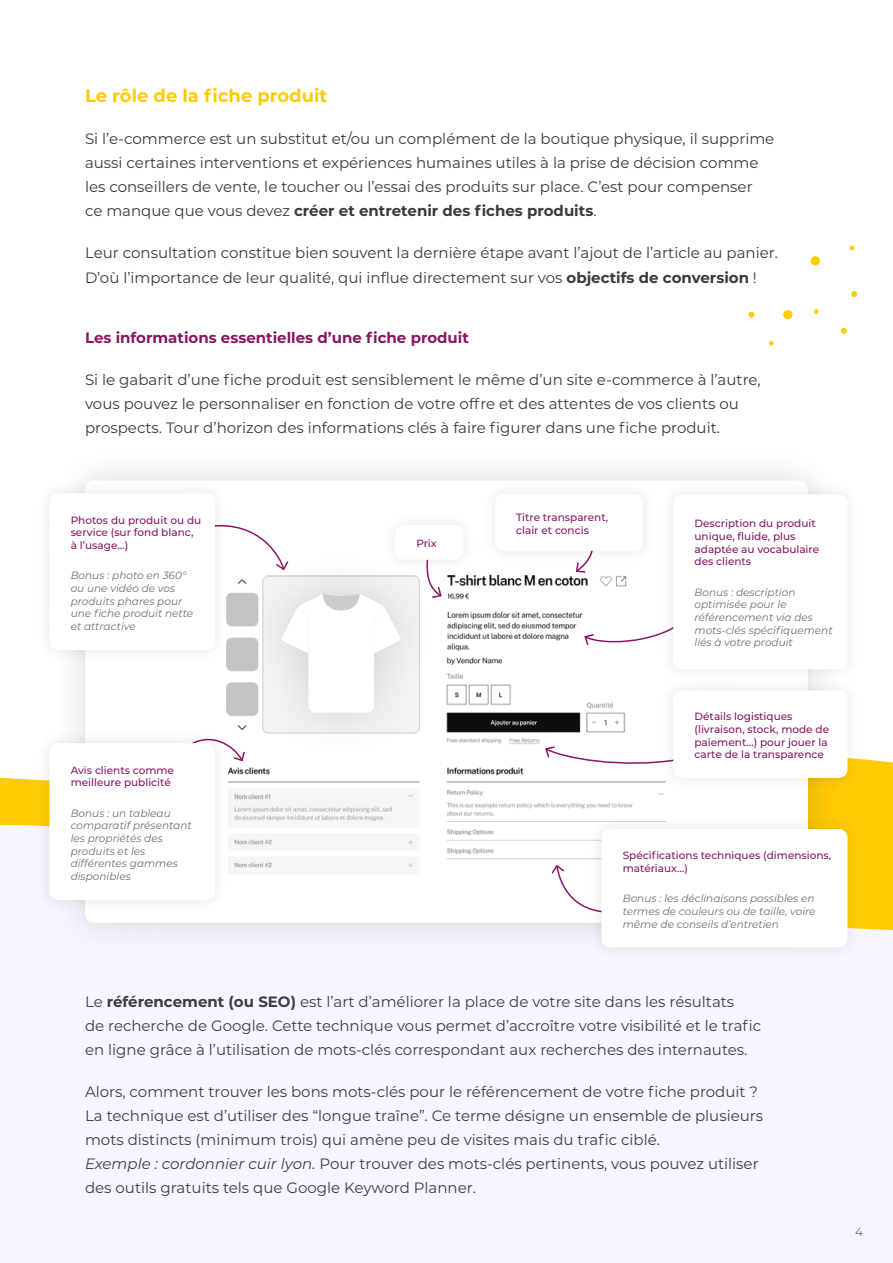
<style>
.page{position:relative;width:893px;height:1263px;background:#fff}
.page>*{position:absolute;margin:0;border:0;box-sizing:border-box;transform-origin:0 0}
.t1{font:700 18px "Montserrat";color:#ffcb05}
.t2{font:15px/24px "Montserrat";color:#3a3a3b}
.t3{font:15px/24px "Montserrat";color:#3d3d42}
.t4{font:700 15px "Montserrat";color:#871763}
.t5{font:12px "Montserrat";color:#706f6f}
.t6{font:italic 10.5px/12.6px "Montserrat";color:#706f6f}
.t7{font:500 10.5px/12.6px "Montserrat";color:#871763}
.t8{font:500 10.5px "Montserrat";color:#871863}
.s1{font-weight:700}
.s2{font-style:italic}
</style>
<div class="page">
<svg style="left:0;top:785px;width:893px;height:145px;fill:#ffcb05"></svg>
<div style="left:52px;top:447px;width:789px;height:509px;background:#000;opacity:.15"></div>
<div style="left:85px;top:480px;width:723px;height:443px;background:#fff;border-radius:9px"></div>
<svg style="left:748px;top:311px;width:7px;height:7px"></svg>
<svg style="left:851px;top:291px;width:6px;height:6px"></svg>
<svg style="left:841px;top:328px;width:6px;height:6px"></svg>
<svg style="left:810px;top:256px;width:10px;height:10px"></svg>
<svg style="left:783px;top:310px;width:10px;height:10px"></svg>
<svg style="left:849px;top:245px;width:5px;height:5px"></svg>
<svg style="left:769px;top:341px;width:5px;height:5px"></svg>
<svg style="left:814px;top:309px;width:5px;height:5px"></svg>
<img style="left:226px;top:574px;width:438px;height:294px">
<svg style="left:229px;top:525px;width:44px;height:23px"></svg>
<svg style="left:550px;top:864px;width:38px;height:45px"></svg>
<svg style="left:575px;top:565px;width:11px;height:8px"></svg>
<svg style="left:544px;top:745px;width:115px;height:25px"></svg>
<svg style="left:583px;top:619px;width:76px;height:27px"></svg>
<svg style="left:229px;top:733px;width:17px;height:29px"></svg>
<div style="left:659px;top:480px;width:202px;height:203px;background:#fbfbfb"></div>
<div style="left:673px;top:494px;width:174px;height:175px;background:#fff;border-radius:9px"></div>
<div style="left:659px;top:677px;width:202px;height:115px;background:#000;opacity:.1"></div>
<div style="left:673px;top:690px;width:174px;height:88px;background:#fff;border-radius:9px"></div>
<div style="left:588px;top:815px;width:273px;height:146px;background:#000;opacity:.1"></div>
<div style="left:601px;top:829px;width:246px;height:118px;background:#fff;border-radius:9px"></div>
<div style="left:36px;top:479px;width:193px;height:185px;background:#fbfbfb"></div>
<div style="left:49px;top:493px;width:166px;height:157px;background:#fff;border-radius:9px"></div>
<div style="left:36px;top:729px;width:193px;height:185px;background:#000;opacity:.1"></div>
<div style="left:49px;top:743px;width:166px;height:157px;background:#fff;border-radius:9px"></div>
<div style="left:239px;top:548px;width:205px;height:212px;background:#000;opacity:.15"></div>
<svg style="left:281px;top:594px;width:120px;height:119px"></svg>
<p class="t1" style="left:85px;top:83px;width:244px">Le rôle de la fiche produit</p>
<p class="t2" style="left:85px;top:127px;width:691px">Si l’e-commerce est un substitut et/ou un complément de la boutique physique, il supprime aussi certaines interventions et expériences humaines utiles à la prise de décision comme les conseillers de vente, le toucher ou l’essai des produits sur place. C’est pour compenser<br>ce manque que vous devez <span class="s1">créer et entretenir des fiches produits</span>.</p>
<p class="t2" style="left:85px;top:241px;width:694px">Leur consultation constitue bien souvent la dernière étape avant l’ajout de l’article au panier.<br>D’où l’importance de leur qualité, qui influe directement sur vos <span class="s1">objectifs de conversion</span> !</p>
<p class="t4" style="left:85px;top:327px;width:385px">Les informations essentielles d’une fiche produit</p>
<p class="t2" style="left:85px;top:367px;width:677px">Si le gabarit d’une fiche produit est sensiblement le même d’un site e-commerce à l’autre, vous pouvez le personnaliser en fonction de votre offre et des attentes de vos clients ou prospects. Tour d’horizon des informations clés à faire figurer dans une fiche produit.</p>
<p class="t7" style="left:71px;top:513px;width:132px">Photos du produit ou du service (sur fond blanc, à l’usage…)</p>
<p class="t6" style="left:71px;top:569px;width:124px">Bonus : photo en 360° ou une vidéo de vos produits phares pour une fiche produit nette et attractive</p>
<p class="t7" style="left:71px;top:763px;width:105px">Avis clients comme meilleure publicité</p>
<p class="t6" style="left:71px;top:806px;width:123px">Bonus : un tableau comparatif présentant les propriétés des produits et les différentes gammes disponibles</p>
<p class="t8" style="left:416px;top:536px;width:22px">Prix</p>
<p class="t7" style="left:516px;top:511px;width:93px">Titre transparent, clair et concis</p>
<p class="t7" style="left:694px;top:517px;width:126px">Description du produit unique, fluide, plus adaptée au vocabulaire des clients</p>
<p class="t6" style="left:694px;top:585px;width:140px">Bonus : description optimisée pour le référencement via des mots-clés spécifiquement liés à votre produit</p>
<p class="t7" style="left:694px;top:710px;width:136px">Détails logistiques (livraison, stock, mode de paiement…) pour jouer la carte de la transparence</p>
<p class="t7" style="left:623px;top:849px;width:210px">Spécifications techniques (dimensions, matériaux…)</p>
<p class="t6" style="left:623px;top:892px;width:194px;text-align:justify">Bonus : les déclinaisons possibles en termes de couleurs ou de taille, voire même de conseils d’entretien</p>
<p class="t3" style="left:85px;top:989px;width:678px">Le <span class="s1">référencement (ou SEO)</span> est l’art d’améliorer la place de votre site dans les résultats<br>de recherche de Google. Cette technique vous permet d’accroître votre visibilité et le trafic en ligne grâce à l’utilisation de mots-clés correspondant aux recherches des internautes.</p>
<p class="t3" style="left:85px;top:1079px;width:680px">Alors, comment trouver les bons mots-clés pour le référencement de votre fiche produit ?<br>La technique est d’utiliser des “longue traîne”. Ce terme désigne un ensemble de plusieurs mots distincts (minimum trois) qui amène peu de visites mais du trafic ciblé.<br><span class="s2">Exemple : cordonnier cuir lyon.</span> Pour trouver des mots-clés pertinents, vous pouvez utiliser des outils gratuits tels que Google Keyword Planner.</p>
<p class="t5" style="left:855px;top:1224px;width:9px">4</p>
</div>
